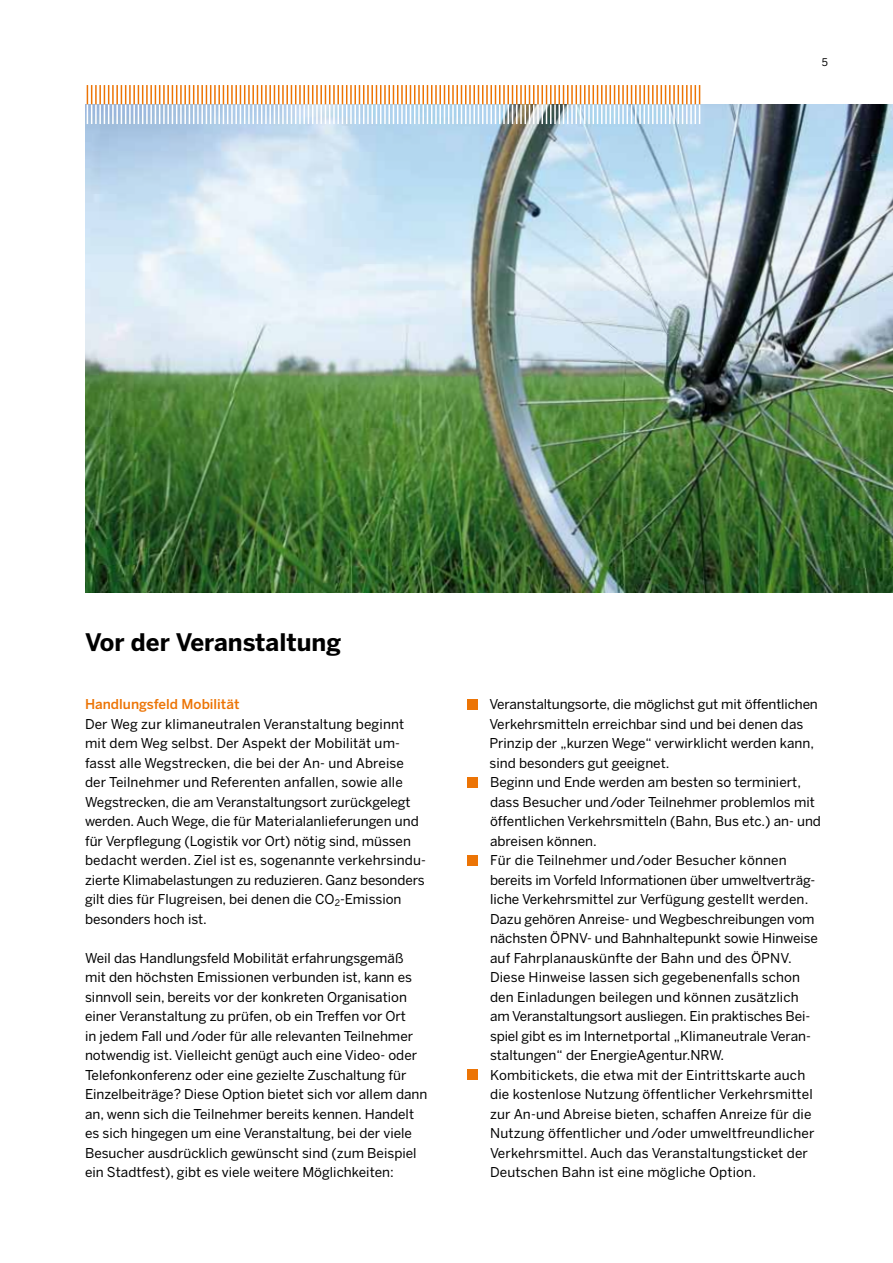
<style>
.page{position:relative;width:893px;height:1263px;background:#fff}
.page>*{position:absolute;margin:0;border:0;box-sizing:border-box;transform-origin:0 0}
.t1{font:700 24px "Benton Sans";color:#000}
.t2{font:13.5px/19.5px "Benton Sans";color:#000}
.t3{font:500 13.5px "Benton Sans";color:#ec7405}
.t4{font:10.5px "Benton Sans";color:#000}
</style>
<div class="page">
<img style="left:85px;top:105px;width:808px;height:487px">
<div style="left:467px;top:699px;width:10px;height:10px;background:#ec7405"></div>
<div style="left:467px;top:777px;width:10px;height:10px;background:#ec7405"></div>
<div style="left:467px;top:855px;width:10px;height:10px;background:#ec7405"></div>
<div style="left:467px;top:1069px;width:10px;height:11px;background:#ec7405"></div>
<svg style="left:87px;top:85px;width:613px;height:39px"></svg>
<p class="t4" style="left:822px;top:56px;width:8px">5</p>
<h1 class="t1" style="left:85px;top:628px;width:258px">Vor der Veranstaltung</h1>
<p class="t3" style="left:85px;top:696px;width:156px">Handlungsfeld Mobilität</p>
<p class="t2" style="left:85px;top:714px;width:342px">Der Weg zur klimaneutralen Veranstaltung beginnt mit dem Weg selbst. Der Aspekt der Mobilität um&shy;fasst alle Wegstrecken, die bei der An- und Abreise der Teilnehmer und Referenten anfallen, sowie alle Wegstrecken, die am Veranstaltungsort zurückgelegt werden. Auch Wege, die für Materialanlieferungen und für Verpflegung (Logistik vor Ort) nötig sind, müssen bedacht werden. Ziel ist es, sogenannte verkehrsindu&shy;zierte Klimabelastungen zu reduzieren. Ganz besonders gilt dies für Flugreisen, bei denen die CO<sub>2</sub>-Emission besonders hoch ist.</p>
<p class="t2" style="left:85px;top:948px;width:344px">Weil das Handlungsfeld Mobilität erfahrungsgemäß mit den höchsten Emissionen verbunden ist, kann es sinnvoll sein, bereits vor der konkreten Organisation einer Veranstaltung zu prüfen, ob ein Treffen vor Ort<br>in jedem Fall und /oder für alle relevanten Teilnehmer notwendig ist. Vielleicht genügt auch eine Video- oder Telefonkonferenz oder eine gezielte Zuschaltung für Einzelbeiträge? Diese Option bietet sich vor allem dann an, wenn sich die Teilnehmer bereits kennen. Handelt es sich hingegen um eine Veranstaltung, bei der viele Besucher ausdrücklich gewünscht sind (zum Beispiel ein Stadtfest), gibt es viele weitere Möglichkeiten:</p>
<p class="t2" style="left:490px;top:694px;width:333px">Veranstaltungsorte, die möglichst gut mit öffentlichen Verkehrsmitteln erreichbar sind und bei denen das Prinzip der „kurzen Wege“ verwirklicht werden kann, sind besonders gut geeignet.<br>Beginn und Ende werden am besten so terminiert, dass Besucher und/oder Teilnehmer problemlos mit öffentlichen Verkehrsmitteln (Bahn, Bus etc.) an- und abreisen können.<br>Für die Teilnehmer und/oder Besucher können bereits im Vorfeld Informationen über umweltverträg&shy;liche Verkehrsmittel zur Verfügung gestellt werden.<br>Dazu gehören Anreise- und Wegbeschreibungen vom nächsten ÖPNV- und Bahnhaltepunkt sowie Hinweise auf Fahrplanauskünfte der Bahn und des ÖPNV.<br>Diese Hinweise lassen sich gegebenenfalls schon den Einladungen beilegen und können zusätzlich am Veranstaltungsort ausliegen. Ein praktisches Bei&shy;spiel gibt es im Internetportal „Klimaneutrale Veran&shy;staltungen“ der EnergieAgentur.NRW.<br>Kombitickets, die etwa mit der Eintrittskarte auch die kostenlose Nutzung öffentlicher Verkehrsmittel zur An-und Abreise bieten, schaffen Anreize für die Nutzung öffentlicher und /oder umweltfreundlicher Verkehrsmittel. Auch das Veranstaltungsticket der Deutschen Bahn ist eine mögliche Option.</p>
</div>
